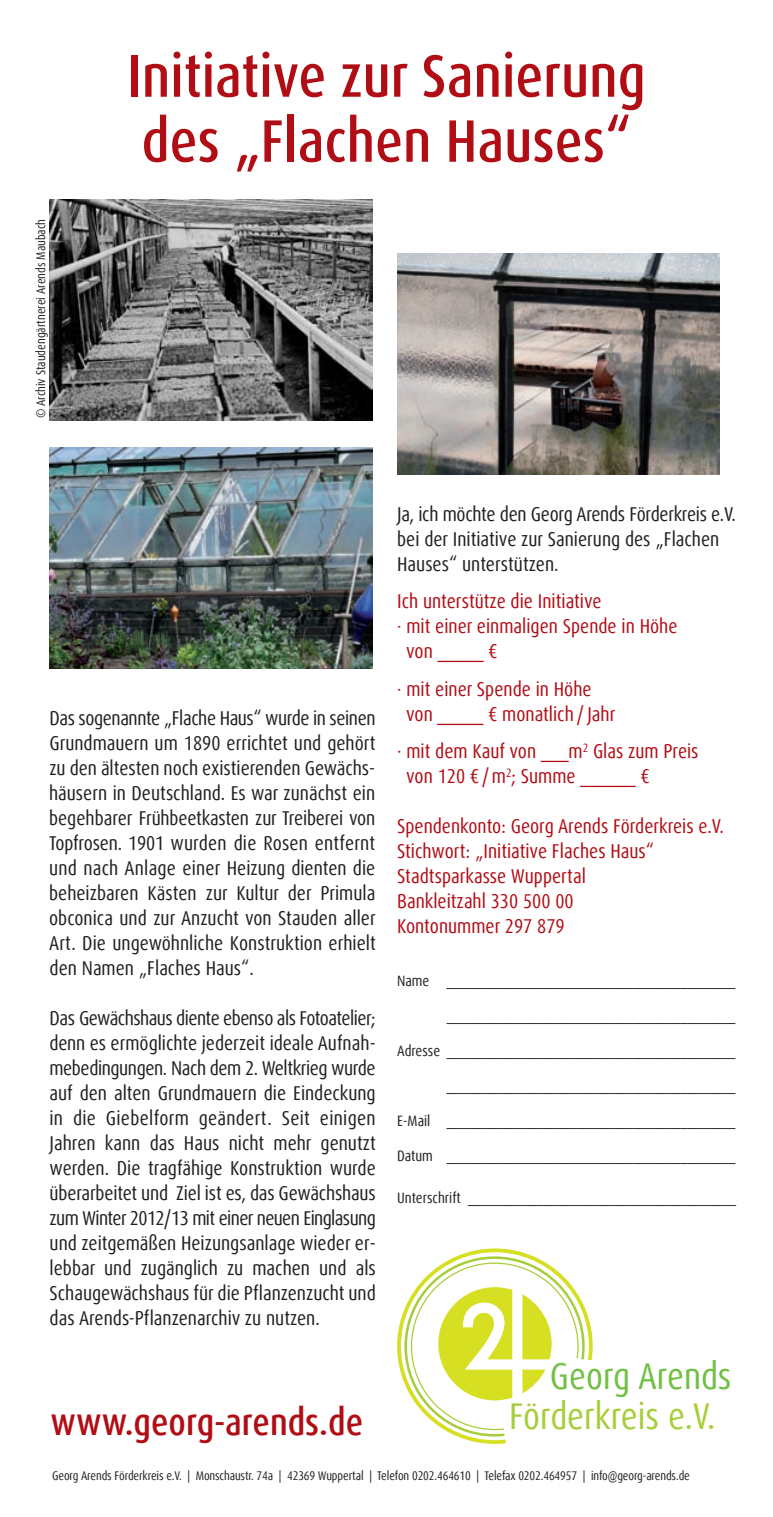
<style>
.page{position:relative;width:773px;height:1517px;background:#fff}
.page>*{position:absolute;margin:0;border:0;box-sizing:border-box;transform-origin:0 0}
.t1{font:500 condensed 60px/65px "Dax Offc";color:#b00d15}
.t2{font:500 condensed 37.5px "Dax Offc";color:#b00d15}
.t3{font:condensed 37.25px "Dax Offc";color:#a6ce39}
.t4{font:condensed 37.25px "Dax Offc";color:#71bf44}
.t5{font:condensed 20px/25px "Dax Offc";color:#231f20;text-align:justify}
.t6{font:condensed 20px/25px "Dax Offc";color:#b00d15}
.t7{font:condensed 15px "Dax Offc";color:#231f20}
.t8{font:condensed 12.5px "Dax Offc";letter-spacing:-.01em;color:#231f20}
</style>
<div class="page">
<svg style="left:397px;top:1248px;width:196px;height:196px"></svg>
<img style="left:50px;top:200px;width:322px;height:220px">
<img style="left:50px;top:448px;width:322px;height:221px">
<img style="left:397px;top:254px;width:322px;height:221px">
<p class="t8" style="left:33px;top:418px;width:201px;rotate:-90deg">© Archiv Staudengärtnerei Arends Maubach</p>
<h1 class="t1" style="left:127px;top:43px;width:520px">Initiative zur Sanierung des „Flachen Hauses“</h1>
<p class="t5" style="left:49px;top:705px;width:328px">Das sogenannte „Flache Haus“ wurde in seinen Grundmauern um 1890 errichtet und gehört zu den ältesten noch existierenden Gewächs&shy;häusern in Deutschland. Es war zunächst ein begehbarer Frühbeetkasten zur Treiberei von Topfrosen. 1901 wurden die Rosen entfernt und nach Anlage einer Heizung dienten die beheizbaren Kästen zur Kultur der Primula obconica und zur Anzucht von Stauden aller Art. Die ungewöhnliche Konstruktion erhielt den Namen „Flaches Haus“.</p>
<p class="t5" style="left:49px;top:1005px;width:328px">Das Gewächshaus diente ebenso als Fotoatelier; denn es ermöglichte jederzeit ideale Aufnah&shy;mebedingungen. Nach dem 2. Weltkrieg wurde auf den alten Grundmauern die Eindeckung in die Giebelform geändert. Seit einigen Jahren kann das Haus nicht mehr genutzt werden. Die tragfähige Konstruktion wurde überarbeitet und Ziel ist es, das Gewächshaus zum Winter 2012/13 mit einer neuen Einglasung und zeitgemäßen Heizungsanlage wieder er&shy;lebbar und zugänglich zu machen und als Schaugewächshaus für die Pflanzenzucht und das Arends-Pflanzenarchiv zu nutzen.</p>
<p class="t5" style="left:397px;top:501px;width:340px;text-align:left">Ja, ich möchte den Georg Arends Förderkreis e.V. bei der Initiative zur Sanierung des „Flachen<br>Hauses“ unterstützen.</p>
<p class="t6" style="left:397px;top:588px;width:206px">Ich unterstütze die Initiative</p>
<p class="t6" style="left:397px;top:613px;width:282px">· mit einer einmaligen Spende in Höhe</p>
<p class="t6" style="left:406px;top:638px;width:93px">von _____ €</p>
<p class="t6" style="left:406px;top:676px;width:211px;text-indent:-9px">· mit einer Spende in Höhe von _____ € monatlich / Jahr</p>
<p class="t6" style="left:406px;top:738px;width:294px;text-indent:-9px">· mit dem Kauf von ___m<sup>2</sup> Glas zum Preis von 120 € / m<sup>2</sup>; Summe ______ €</p>
<p class="t6" style="left:397px;top:813px;width:328px">Spendenkonto: Georg Arends Förderkreis e.V.<br>Stichwort: „Initiative Flaches Haus“<br>Stadtsparkasse Wuppertal<br>Bankleitzahl 330 500 00<br>Kontonummer 297 879</p>
<p class="t7" style="left:397px;top:970px;width:340px">Name __________________________________________</p>
<p class="t7" style="left:446px;top:1005px;width:290px">__________________________________________</p>
<p class="t7" style="left:397px;top:1040px;width:340px">Adresse __________________________________________</p>
<p class="t7" style="left:446px;top:1075px;width:290px">__________________________________________</p>
<p class="t7" style="left:397px;top:1110px;width:340px">E-Mail __________________________________________</p>
<p class="t7" style="left:397px;top:1145px;width:340px">Datum __________________________________________</p>
<p class="t7" style="left:397px;top:1188px;width:340px">Unterschrift _______________________________________</p>
<h3 class="t4" style="left:549px;top:1352px;width:183px">Georg Arends</h3>
<h3 class="t3" style="left:509px;top:1391px;width:207px">Förderkreis e.V.</h3>
<h2 class="t2" style="left:51px;top:1398px;width:314px">www.georg-arends.de</h2>
<p class="t8" style="left:52px;top:1467px;width:639px">Georg Arends Förderkreis e.V. | Monschaustr. 74a | 42369 Wuppertal | Telefon 0202.464610 | Telefax 0202.464957 | info@georg-arends.de</p>
</div>
